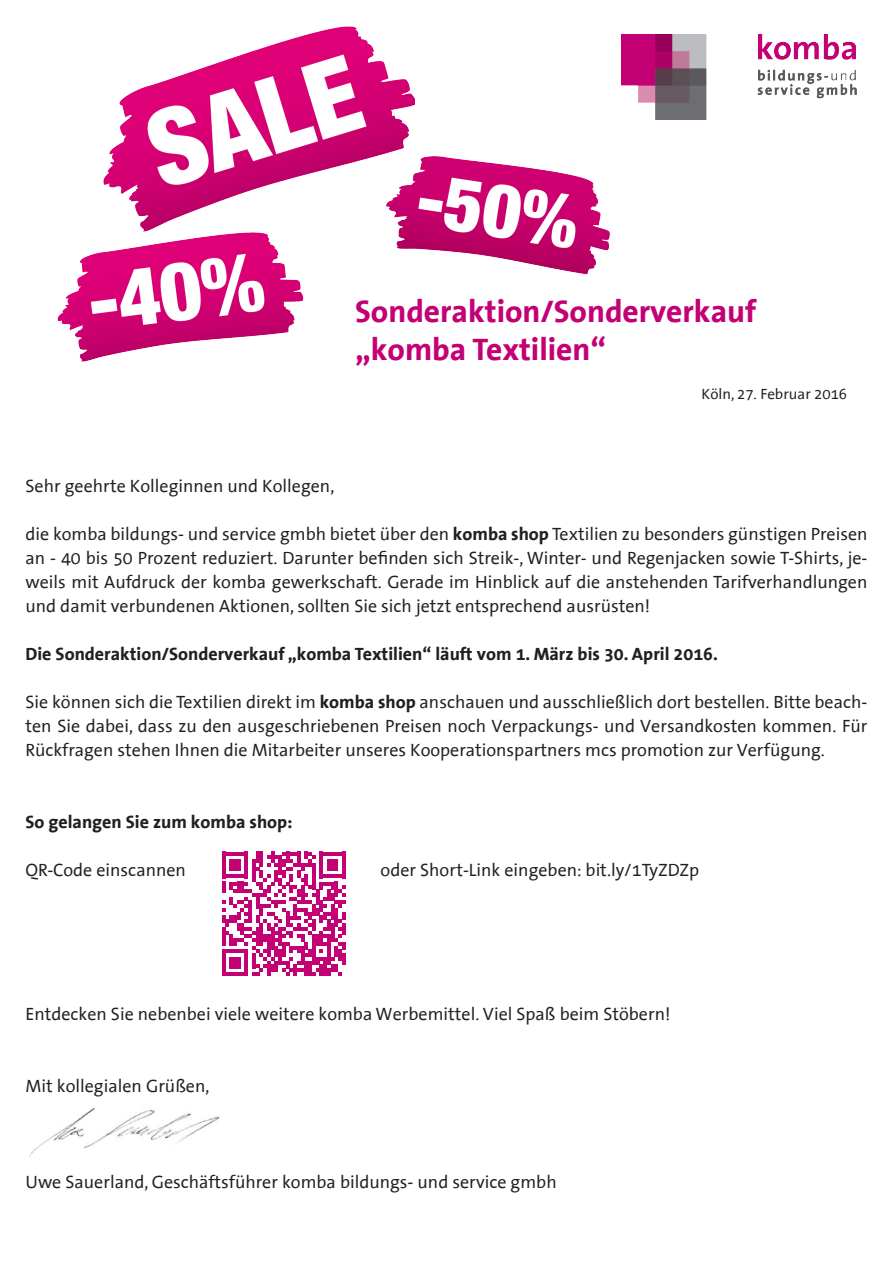
<style>
.page{position:relative;width:893px;height:1263px;background:#fff}
.page>*{position:absolute;margin:0;border:0;box-sizing:border-box;transform-origin:0 0}
.t1{font:700 31.5px "The Sans Office";color:#c30175}
.t2{font:18px/24px "The Sans Office";color:#231f20;text-align:justify}
.t3{font:700 18px "The Sans Office";color:#231f20}
.t4{font:15px "The Sans Office";color:#231f20}
.s1{font-weight:700}
</style>
<div class="page">
<img style="left:622px;top:35px;width:235px;height:85px">
<img style="left:104px;top:26px;width:310px;height:186px">
<img style="left:57px;top:212px;width:247px;height:150px">
<img style="left:375px;top:133px;width:235px;height:142px">
<svg style="left:222px;top:852px;width:124px;height:124px"></svg>
<hr style="left:342px;top:953px;width:4px;height:11px;background:#c30175">
<img style="left:29px;top:1108px;width:191px;height:48px">
<p class="t1" style="left:355px;top:295px;width:403px">Sonderaktion/Sonderverkauf</p>
<p class="t1" style="left:355px;top:332px;width:253px">„komba Textilien“</p>
<p class="t4" style="left:702px;top:386px;width:147px">Köln, 27. Februar 2016</p>
<p class="t2" style="left:26px;top:475px;width:310px">Sehr geehrte Kolleginnen und Kollegen,</p>
<p class="t2" style="left:26px;top:523px;width:843px">die komba bildungs- und service gmbh bietet über den <span class="s1">komba shop</span> Textilien zu besonders günstigen Preisen an - 40 bis 50 Prozent reduziert. Darunter befinden sich Streik-, Winter- und Regenjacken sowie T-Shirts, je&shy;weils mit Aufdruck der komba gewerkschaft. Gerade im Hinblick auf die anstehenden Tarifverhandlungen und damit verbundenen Aktionen, sollten Sie sich jetzt entsprechend ausrüsten!</p>
<p class="t3" style="left:26px;top:644px;width:694px">Die Sonderaktion/Sonderverkauf „komba Textilien“ läuft vom 1. März bis 30. April 2016.</p>
<p class="t2" style="left:26px;top:691px;width:843px">Sie können sich die Textilien direkt im <span class="s1">komba shop</span> anschauen und ausschließlich dort bestellen. Bitte beach&shy;ten Sie dabei, dass zu den ausgeschriebenen Preisen noch Verpackungs- und Versandkosten kommen. Für Rückfragen stehen Ihnen die Mitarbeiter unseres Kooperationspartners mcs promotion zur Verfügung.</p>
<p class="t3" style="left:26px;top:812px;width:268px">So gelangen Sie zum komba shop:</p>
<p class="t2" style="left:26px;top:859px;width:162px">QR-Code einscannen</p>
<p class="t2" style="left:381px;top:859px;width:320px">oder Short-Link eingeben: bit.ly/1TyZDZp</p>
<p class="t2" style="left:26px;top:1003px;width:646px">Entdecken Sie nebenbei viele weitere komba Werbemittel. Viel Spaß beim Stöbern!</p>
<p class="t2" style="left:26px;top:1075px;width:185px">Mit kollegialen Grüßen,</p>
<p class="t2" style="left:26px;top:1171px;width:533px">Uwe Sauerland, Geschäftsführer komba bildungs- und service gmbh</p>
</div>
